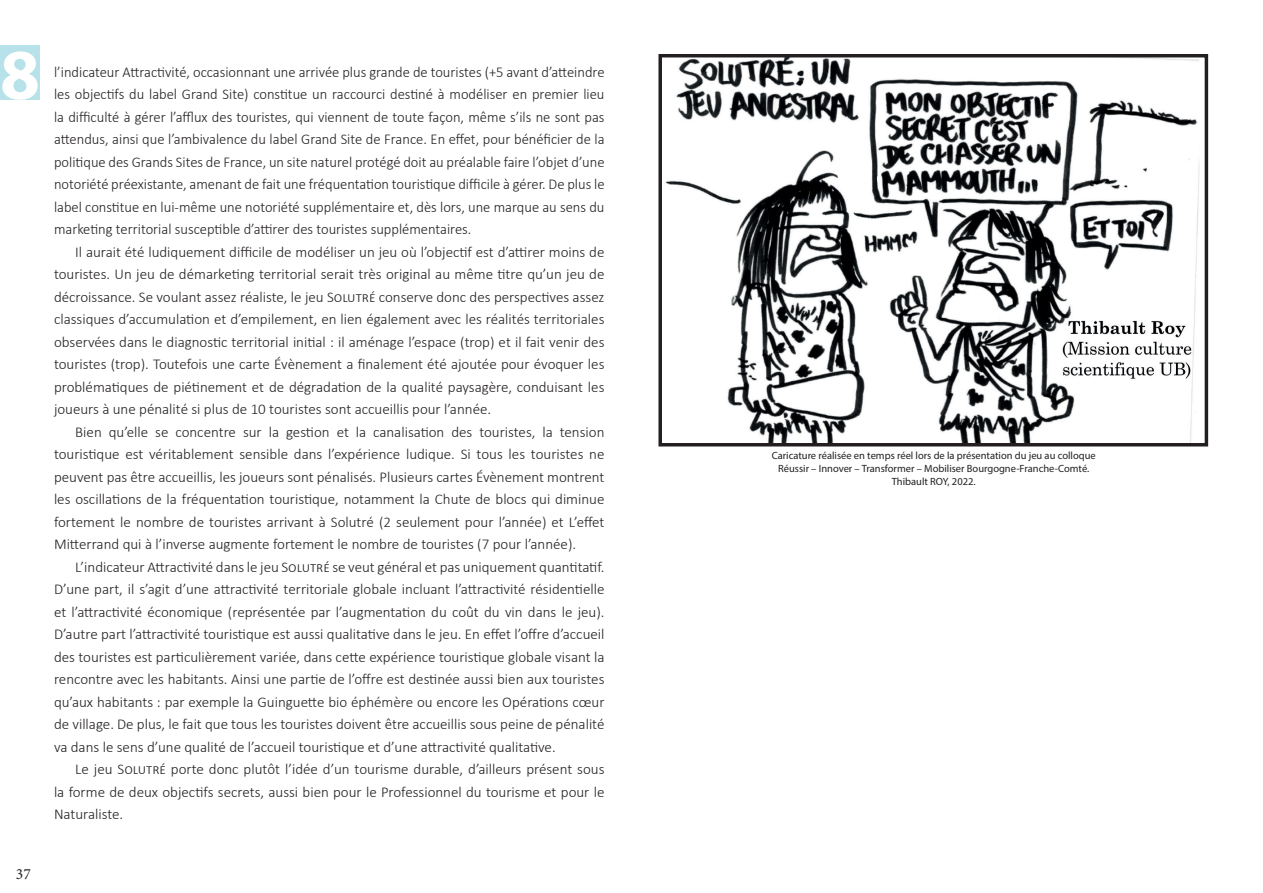
<style>
.page{position:relative;width:1263px;height:893px;background:#fff}
.page>*{position:absolute;margin:0;border:0;box-sizing:border-box;transform-origin:0 0}
.Titre_numero_vol_1{font:700 72px "Myriad Pro";color:#fff}
.t1{font:15.6px "Minion Pro";color:#231f20}
.txt_Normal{font:300 15px/22.5px "Calibri";color:#231f20;text-align:justify}
.txt_Normal_sa{font:300 15px/22.5px "Calibri";color:#231f20;text-align:justify}
.titre_figure{font:10.5px "Myriad Pro";color:#231f20}
.txt_credits{font:10.5px "Myriad Pro";color:#231f20}
</style>
<div class="page">
<img style="left:665px;top:58px;width:535px;height:384px">
<div style="left:658px;top:54px;width:550px;height:392px;border:3px solid #231f20"></div>
<div style="left:0;top:45px;width:40px;height:54px;background:#b8e2e9"></div>
<p class="Titre_numero_vol_1" style="left:0;top:28px;width:41px">8</p>
<p class="txt_Normal_sa" style="left:54px;top:60px;width:552px">l’indicateur Attractivité, occasionnant une arrivée plus grande de touristes (+5 avant d’atteindre les objectifs du label Grand Site) constitue un raccourci destiné à modéliser en premier lieu la difficulté à gérer l’afflux des touristes, qui viennent de toute façon, même s’ils ne sont pas attendus, ainsi que l’ambivalence du label Grand Site de France. En effet, pour bénéficier de la politique des Grands Sites de France, un site naturel protégé doit au préalable faire l’objet d’une notoriété préexistante, amenant de fait une fréquentation touristique difficile à gérer. De plus le label constitue en lui-même une notoriété supplémentaire et, dès lors, une marque au sens du marketing territorial susceptible d’attirer des touristes supplémentaires.</p>
<p class="txt_Normal" style="left:54px;top:240px;width:552px;text-indent:21px">Il aurait été ludiquement difficile de modéliser un jeu où l’objectif est d’attirer moins de touristes. Un jeu de démarketing territorial serait très original au même titre qu’un jeu de décroissance. Se voulant assez réaliste, le jeu Solutré conserve donc des perspectives assez classiques d’accumulation et d’empilement, en lien également avec les réalités territoriales observées dans le diagnostic territorial initial : il aménage l’espace (trop) et il fait venir des touristes (trop). Toutefois une carte Évènement a finalement été ajoutée pour évoquer les problématiques de piétinement et de dégradation de la qualité paysagère, conduisant les joueurs à une pénalité si plus de 10 touristes sont accueillis pour l’année.</p>
<p class="txt_Normal" style="left:54px;top:420px;width:552px;text-indent:21px">Bien qu’elle se concentre sur la gestion et la canalisation des touristes, la tension touristique est véritablement sensible dans l’expérience ludique. Si tous les touristes ne peuvent pas être accueillis, les joueurs sont pénalisés. Plusieurs cartes Évènement montrent les oscillations de la fréquentation touristique, notamment la Chute de blocs qui diminue fortement le nombre de touristes arrivant à Solutré (2 seulement pour l’année) et L’effet Mitterrand qui à l’inverse augmente fortement le nombre de touristes (7 pour l’année).</p>
<p class="txt_Normal" style="left:54px;top:555px;width:552px;text-indent:21px">L’indicateur Attractivité dans le jeu Solutré se veut général et pas uniquement quantitatif.<br>D’une part, il s’agit d’une attractivité territoriale globale incluant l’attractivité résidentielle et l’attractivité économique (représentée par l’augmentation du coût du vin dans le jeu).<br>D’autre part l’attractivité touristique est aussi qualitative dans le jeu. En effet l’offre d’accueil des touristes est particulièrement variée, dans cette expérience touristique globale visant la rencontre avec les habitants. Ainsi une partie de l’offre est destinée aussi bien aux touristes qu’aux habitants : par exemple la Guinguette bio éphémère ou encore les Opérations cœur de village. De plus, le fait que tous les touristes doivent être accueillis sous peine de pénalité va dans le sens d’une qualité de l’accueil touristique et d’une attractivité qualitative.</p>
<p class="txt_Normal" style="left:54px;top:758px;width:552px;text-indent:21px">Le jeu Solutré porte donc plutôt l’idée d’un tourisme durable, d’ailleurs présent sous la forme de deux objectifs secrets, aussi bien pour le Professionnel du tourisme et pour le Naturaliste.</p>
<p class="t1" style="left:16px;top:864px;width:16px">37</p>
<p class="titre_figure" style="left:772px;top:449px;width:326px">Caricature réalisée en temps réel lors de la présentation du jeu au colloque</p>
<p class="titre_figure" style="left:778px;top:462px;width:313px">Réussir – Innover – Transformer – Mobiliser Bourgogne-Franche-Comté.</p>
<p class="txt_credits" style="left:892px;top:475px;width:85px">Thibault ROY, 2022.</p>
</div>
